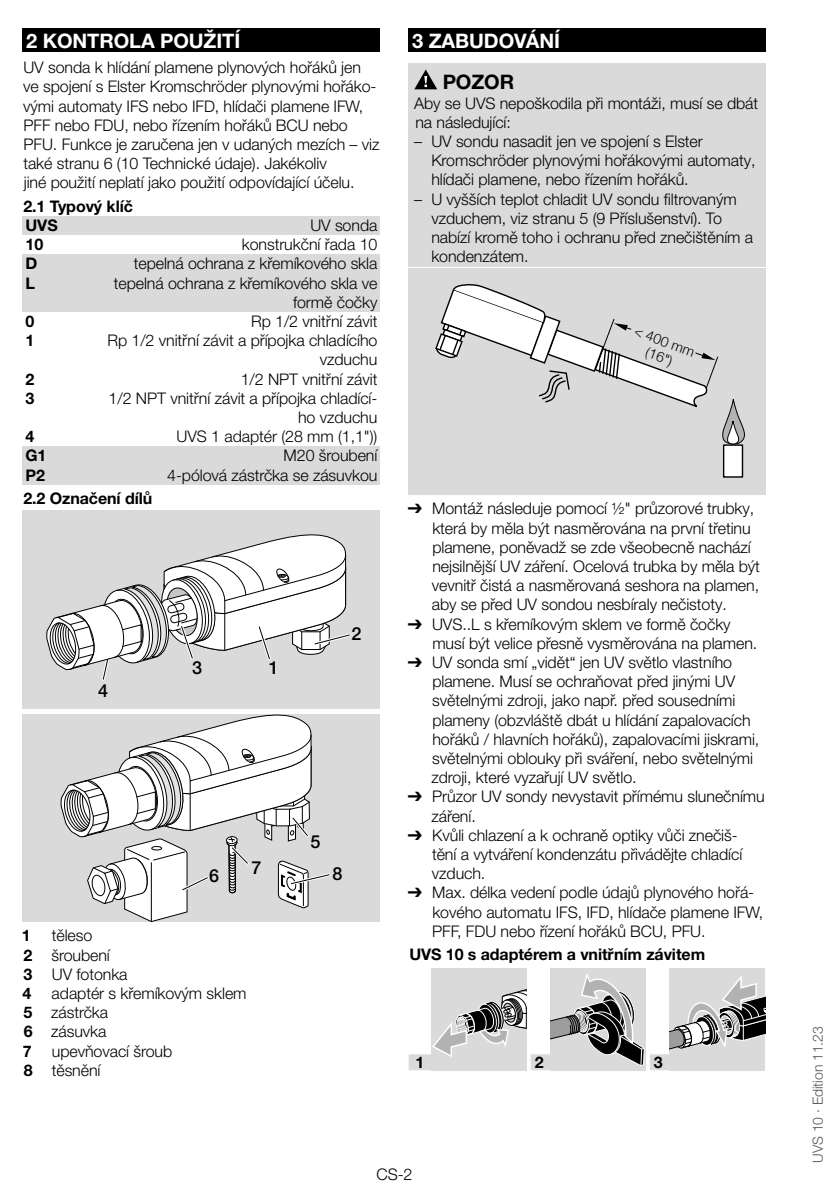
<style>
.page{position:relative;width:840px;height:1191px;background:#fff}
.page>*{position:absolute;margin:0;border:0;box-sizing:border-box;transform-origin:0 0}
.t1{font:700 20px "Helvetica Neue LT Pro";letter-spacing:-.005em;color:#fff}
.t2{font:700 20px "Helvetica Neue LT Pro";letter-spacing:-.005em;color:#000}
.t3{font:500 18px "Helvetica Neue LT Pro";color:#000}
.t4{font:300 16px/19.2px "Helvetica Neue LT Pro";letter-spacing:-.005em;color:#000}
.t5{font:700 16px/19.2px "Helvetica Neue LT Pro";letter-spacing:-.005em;color:#000}
.t6{font:300 14px "Helvetica Neue LT Pro";letter-spacing:-.005em;color:#575756}
.t7{font:300 14px/16px "Helvetica Neue";color:#000;text-align:center}
.s1{font-weight:700}
.s2{font-family:"Arial Unicode MS";font-weight:400}
</style>
<div class="page">
<div style="left:23px;top:28px;width:357px;height:24px;background:#000"></div>
<div style="left:23px;top:215px;width:357px;height:20px;background:#dadada"></div>
<div style="left:23px;top:254px;width:357px;height:20px;background:#dadada"></div>
<div style="left:23px;top:273px;width:357px;height:39px;background:#dadada"></div>
<div style="left:23px;top:311px;width:357px;height:20px;background:#fff"></div>
<div style="left:23px;top:446px;width:357px;height:20px;background:#dadada"></div>
<div style="left:23px;top:465px;width:357px;height:20px;background:#dadada"></div>
<div style="left:23px;top:510px;width:357px;height:198px;background:#dadada"></div>
<svg style="left:46px;top:534px;width:305px;height:147px"></svg>
<div style="left:23px;top:714px;width:357px;height:208px;background:#dadada"></div>
<svg style="left:61px;top:714px;width:270px;height:208px"></svg>
<div style="left:408px;top:28px;width:357px;height:24px;background:#000"></div>
<div style="left:408px;top:64px;width:357px;height:31px;background:#dadada"></div>
<div style="left:408px;top:91px;width:357px;height:41px;background:#dadada"></div>
<div style="left:408px;top:130px;width:357px;height:60px;background:#dadada"></div>
<div style="left:408px;top:187px;width:357px;height:80px;background:#dadada"></div>
<div style="left:408px;top:1054px;width:23px;height:16px;background:#dadada"></div>
<div style="left:530px;top:1054px;width:20px;height:16px;background:#dadada"></div>
<div style="left:649px;top:1054px;width:20px;height:16px;background:#dadada"></div>
<svg style="left:414px;top:69px;width:23px;height:20px"></svg>
<div style="left:408px;top:268px;width:357px;height:227px;background:#dadada"></div>
<div style="left:723px;top:445px;width:19px;height:32px;background:#fff"></div>
<div style="left:722px;top:444px;width:20px;height:34px;border:1px solid #000"></div>
<svg style="left:435px;top:284px;width:310px;height:160px"></svg>
<div style="left:431px;top:968px;width:95px;height:102px;background:#dadada"></div>
<svg style="left:432px;top:989px;width:94px;height:68px"></svg>
<div style="left:550px;top:968px;width:95px;height:102px;background:#dadada"></div>
<svg style="left:550px;top:973px;width:95px;height:93px"></svg>
<div style="left:669px;top:968px;width:95px;height:102px;background:#dadada"></div>
<svg style="left:669px;top:973px;width:96px;height:77px"></svg>
<p class="t1" style="left:26px;top:28px;width:215px">2 KONTROLA POUŽITÍ</p>
<p class="t4" style="left:23px;top:58px;width:357px">UV sonda k hlídání plamene plynových hořáků jen ve spojení s Elster Kromschröder plynovými hořáko&shy;vými automaty IFS nebo IFD, hlídači plamene IFW, PFF nebo FDU, nebo řízením hořáků BCU nebo PFU. Funkce je zaručena jen v udaných mezích – viz také stranu 6 (10 Technické údaje). Jakékoliv<br>jiné použití neplatí jako použití odpovídající účelu.</p>
<p class="t5" style="left:23px;top:196px;width:111px">2.1 Typový klíč<br>UVS</p>
<p class="t4" style="left:310px;top:215px;width:69px">UV sonda</p>
<p class="t5" style="left:26px;top:234px;width:19px">10</p>
<p class="t4" style="left:242px;top:234px;width:137px">konstrukční řada 10</p>
<p class="t5" style="left:26px;top:254px;width:13px">D</p>
<p class="t4" style="left:134px;top:254px;width:245px">tepelná ochrana z křemíkového skla</p>
<p class="t5" style="left:26px;top:273px;width:11px">L</p>
<p class="t4" style="left:114px;top:273px;width:265px;text-align:right">tepelná ochrana z křemíkového skla ve formě čočky</p>
<p class="t5" style="left:26px;top:311px;width:10px">0</p>
<p class="t4" style="left:251px;top:311px;width:128px">Rp 1/2 vnitřní závit</p>
<p class="t5" style="left:26px;top:330px;width:10px">1</p>
<p class="t4" style="left:107px;top:330px;width:271px;text-align:right">Rp 1/2 vnitřní závit a přípojka chladícího vzduchu</p>
<p class="t5" style="left:26px;top:369px;width:10px">2</p>
<p class="t4" style="left:241px;top:369px;width:138px">1/2 NPT vnitřní závit</p>
<p class="t5" style="left:26px;top:388px;width:10px">3</p>
<p class="t4" style="left:109px;top:388px;width:270px;text-align:right">1/2 NPT vnitřní závit a přípojka chladící&shy;ho vzduchu</p>
<p class="t5" style="left:26px;top:426px;width:10px">4</p>
<p class="t4" style="left:176px;top:426px;width:202px">UVS 1 adaptér (28 mm (1,1"))</p>
<p class="t5" style="left:26px;top:446px;width:22px">G1</p>
<p class="t4" style="left:283px;top:446px;width:95px">M20 šroubení</p>
<p class="t5" style="left:26px;top:465px;width:21px">P2</p>
<p class="t4" style="left:167px;top:465px;width:211px">4-pólová zástrčka se zásuvkou</p>
<p class="t5" style="left:23px;top:488px;width:130px">2.2 Označení dílů</p>
<p class="t3" style="left:98px;top:679px;width:12px">4</p>
<p class="t3" style="left:192px;top:656px;width:12px">3</p>
<p class="t3" style="left:269px;top:657px;width:12px">1</p>
<p class="t3" style="left:351px;top:623px;width:12px">2</p>
<p class="t3" style="left:209px;top:865px;width:12px">6</p>
<p class="t3" style="left:310px;top:831px;width:12px">5</p>
<p class="t3" style="left:251px;top:856px;width:12px">7</p>
<p class="t3" style="left:332px;top:863px;width:12px">8</p>
<p class="t4" style="left:23px;top:925px;width:106px;text-indent:29px">těleso<br><span class="s1">2</span> šroubení<br><span class="s1">3</span> UV fotonka<br><span class="s1">4</span></p>
<p class="t5" style="left:22px;top:925px;width:10px">1</p>
<p class="t4" style="left:23px;top:983px;width:225px;text-indent:29px">adaptér s křemíkovým sklem<br><span class="s1">5</span> zástrčka<br><span class="s1">6</span> zásuvka<br><span class="s1">7</span></p>
<p class="t4" style="left:24px;top:1041px;width:150px;text-indent:28px">upevňovací šroub<br><span class="s1">8</span> těsnění</p>
<p class="t1" style="left:412px;top:28px;width:149px">3 ZAB UDOVÁNÍ</p>
<p class="t2" style="left:442px;top:70px;width:73px">POZOR</p>
<p class="t4" style="left:414px;top:93px;width:345px">Aby se UVS nepoškodila při montáži, musí se dbát na následující:</p>
<p class="t4" style="left:431px;top:131px;width:325px;text-indent:-17px">– UV sondu nasadit jen ve spojení s Elster<br>Kromschröder plynovými hořákovými automaty, hlídači plamene, nebo řízením hořáků.</p>
<p class="t4" style="left:431px;top:189px;width:323px;text-indent:-17px">– U vyšších teplot chladit UV sondu filtrovaným vzduchem, viz stranu 5 (9 Příslušenství). To nabízí kromě toho i ochranu před znečištěním a kondenzátem.</p>
<p class="t7" style="left:637px;top:322px;width:64px;rotate:20deg">&lt; 400 mm (16")</p>
<p class="t4" style="left:431px;top:499px;width:329px;text-indent:-24px"><span class="s2">➔</span> Montáž následuje pomocí ½" průzorové trubky, která by měla být nasměrována na první třetinu plamene, poněvadž se zde všeobecně nachází nejsilnější UV záření. Ocelová trubka by měla být vevnitř čistá a nasměrovaná seshora na plamen, aby se před UV sondou nesbíraly nečistoty.</p>
<p class="t4" style="left:432px;top:614px;width:326px;text-indent:-24px"><span class="s2">➔</span> UVS..L s křemíkovým sklem ve formě čočky musí být velice přesně vysměrována na plamen.</p>
<p class="t4" style="left:431px;top:652px;width:329px;text-indent:-24px"><span class="s2">➔</span> UV sonda smí „vidět“ jen UV světlo vlastního plamene. Musí se ochraňovat před jinými UV světelnými zdroji, jako např. před sousedními plameny (obzvláště dbát u hlídání zapalovacích hořáků / hlavních hořáků), zapalovacími jiskrami, světelnými oblouky při sváření, nebo světelnými zdroji, které vyzařují UV světlo.</p>
<p class="t4" style="left:431px;top:787px;width:334px;text-indent:-24px"><span class="s2">➔</span> Průzor UV sondy nevystavit přímému slunečnímu záření.</p>
<p class="t4" style="left:431px;top:825px;width:312px;text-indent:-24px"><span class="s2">➔</span> Kvůli chlazení a k ochraně optiky vůči znečiš&shy;tění a vytváření kondenzátu přivádějte chladící vzduch.</p>
<p class="t4" style="left:432px;top:883px;width:332px;text-indent:-24px"><span class="s2">➔</span> Max. délka vedení podle údajů plynového hořá&shy;kového automatu IFS, IFD, hlídače plamene IFW,<br>PFF, FDU nebo řízení hořáků BCU, PFU.</p>
<p class="t5" style="left:409px;top:944px;width:297px">UVS 10 s adaptérem a vnitřním závitem</p>
<p class="t5" style="left:415px;top:1052px;width:10px">1</p>
<p class="t5" style="left:534px;top:1052px;width:10px">2</p>
<p class="t5" style="left:653px;top:1052px;width:10px">3</p>
<p class="t4" style="left:376px;top:1164px;width:37px">CS-2</p>
<p class="t6" style="left:809px;top:1162px;width:138px;rotate:-90deg">UVS 10 · Edition 11.23</p>
</div>
